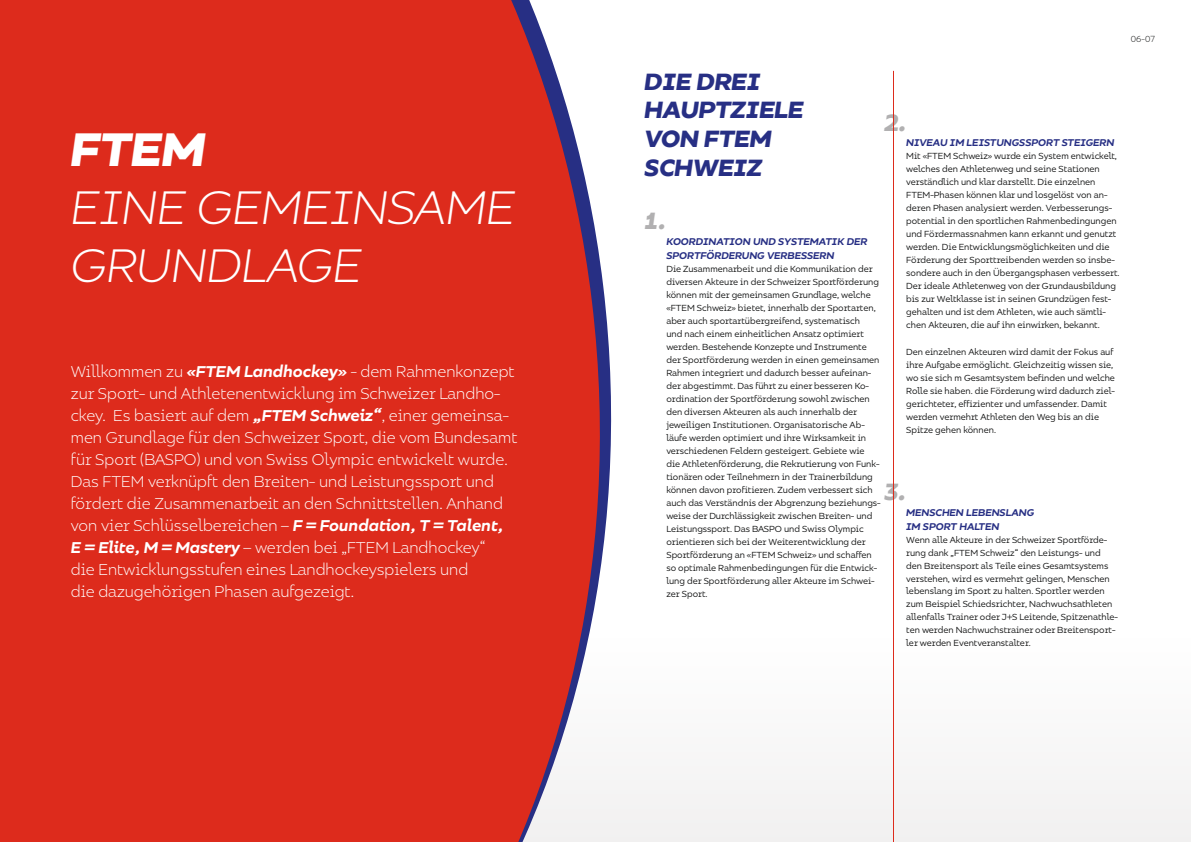
<style>
.page{position:relative;width:1191px;height:842px;background:#fff}
.page>*{position:absolute;margin:0;border:0;box-sizing:border-box;transform-origin:0 0}
.t1{font:italic 300 48px/57.6px "Bilbao";color:#fff}
.t2{font:italic 600 48px "Bilbao";color:#fff}
.t3{font:italic 600 24px/28.8px "Bilbao";color:#272f84}
.t4{font:italic 600 24px "Bilbao";color:#b1b0b1}
.t5{font:300 16px/22px "Bilbao";color:#fff}
.t6{font:italic 500 10px/14px "Bilbao";color:#272f84}
.t7{font:9px/13px "Bilbao";color:#151616}
.t8{font:300 9px "Bilbao";color:#151616}
.s1{font-weight:500;font-style:italic}
</style>
<div class="page">
<div style="left:446px;top:638px;width:745px;height:204px;background:#f8f7f7"></div>
<div style="left:0;top:0;width:612px;height:842px;background:#dd2b1c"></div>
<hr style="left:893px;top:71px;width:1px;height:771px;background:#dd2b1c">
<h1 class="t2" style="left:71px;top:116px;width:135px">FTEM</h1>
<h1 class="t1" style="left:71px;top:178px;width:445px">EINE GEMEINSAME<br>GRUNDLAGE</h1>
<p class="t5" style="left:71px;top:360px;width:448px">Willkommen zu <span class="s1">«FTEM Landhockey»</span> - dem Rahmenkonzept zur Sport- und Athletenentwicklung im Schweizer Landho&shy;ckey. Es basiert auf dem <span class="s1">„FTEM Schweiz“</span>, einer gemeinsa&shy;men Grundlage für den Schweizer Sport, die vom Bundesamt für Sport (BASPO) und von Swiss Olympic entwickelt wurde.<br>Das FTEM verknüpft den Breiten- und Leistungssport und fördert die Zusammenarbeit an den Schnittstellen. Anhand von vier Schlüsselbereichen – <span class="s1">F = Foundation, T = Talent,<br>E = Elite, M = Mastery</span> – werden bei „FTEM Landhockey“<br>die Entwicklungsstufen eines Landhockeyspielers und<br>die dazugehörigen Phasen aufgezeigt.</p>
<p class="t8" style="left:1130px;top:33px;width:26px">06-07</p>
<h2 class="t3" style="left:644px;top:67px;width:160px">DIE DREI<br>HAUPTZIELE<br>VON FTEM<br>SCHWEIZ</h2>
<h2 class="t4" style="left:644px;top:204px;width:23px">1.</h2>
<h2 class="t4" style="left:884px;top:106px;width:23px">2.</h2>
<p class="t6" style="left:906px;top:136px;width:210px">NIVEAU IM LEISTUNGSSPORT STEIGERN</p>
<p class="t7" style="left:906px;top:149px;width:215px">Mit «FTEM Schweiz» wurde ein System entwickelt, welches den Athletenweg und seine Stationen verständlich und klar darstellt. Die einzelnen FTEM-Phasen können klar und losgelöst von an&shy;deren Phasen analysiert werden. Verbesserungs&shy;potential in den sportlichen Rahmenbedingungen und Fördermassnahmen kann erkannt und genutzt werden. Die Entwicklungsmöglichkeiten und die Förderung der Sporttreibenden werden so insbe&shy;sondere auch in den Übergangsphasen verbessert.<br>Der ideale Athletenweg von der Grundausbildung bis zur Weltklasse ist in seinen Grundzügen fest&shy;gehalten und ist dem Athleten, wie auch sämtli&shy;chen Akteuren, die auf ihn einwirken, bekannt.</p>
<p class="t7" style="left:906px;top:346px;width:210px">Den einzelnen Akteuren wird damit der Fokus auf ihre Aufgabe ermöglicht. Gleichzeitig wissen sie, wo sie sich m Gesamtsystem befinden und welche Rolle sie haben. die Förderung wird dadurch ziel&shy;gerichteter, effizienter und umfassender. Damit werden vermehrt Athleten den Weg bis an die Spitze gehen können.</p>
<p class="t6" style="left:666px;top:234px;width:202px">KOORDINATION UND SYSTEMATIK DER<br>SPORTFÖRDERUNG VERBESSERN</p>
<p class="t7" style="left:666px;top:262px;width:216px">Die Zusammenarbeit und die Kommunikation der diversen Akteure in der Schweizer Sportförderung können mit der gemeinsamen Grundlage, welche «FTEM Schweiz» bietet, innerhalb der Sportarten, aber auch sportartübergreifend, systematisch<br>und nach einem einheitlichen Ansatz optimiert werden. Bestehende Konzepte und Instrumente der Sportförderung werden in einen gemeinsamen Rahmen integriert und dadurch besser aufeinan&shy;der abgestimmt. Das führt zu einer besseren Ko&shy;ordination der Sportförderung sowohl zwischen den diversen Akteuren als auch innerhalb der jeweiligen Institutionen. Organisatorische Ab&shy;läufe werden optimiert und ihre Wirksamkeit in verschiedenen Feldern gesteigert. Gebiete wie<br>die Athletenförderung, die Rekrutierung von Funk&shy;tionären oder Teilnehmern in der Trainerbildung können davon profitieren. Zudem verbessert sich auch das Verständnis der Abgrenzung beziehungs&shy;weise der Durchlässigkeit zwischen Breiten- und Leistungssport. Das BASPO und Swiss Olympic orientieren sich bei der Weiterentwicklung der Sportförderung an «FTEM Schweiz» und schaffen so optimale Rahmenbedingungen für die Entwick&shy;lung der Sportförderung aller Akteure im Schwei&shy;zer Sport.</p>
<h2 class="t4" style="left:884px;top:475px;width:23px">3.</h2>
<p class="t6" style="left:906px;top:505px;width:129px">MENSCHEN LEBENSLANG<br>IM SPORT HALTEN</p>
<p class="t7" style="left:906px;top:533px;width:213px">Wenn alle Akteure in der Schweizer Sportförde&shy;rung dank „FTEM Schweiz“ den Leistungs- und den Breitensport als Teile eines Gesamtsystems verstehen, wird es vermehrt gelingen, Menschen lebenslang im Sport zu halten. Sportler werden zum Beispiel Schiedsrichter, Nachwuchsathleten allenfalls Trainer oder J+S Leitende, Spitzenathle&shy;ten werden Nachwuchstrainer oder Breitensport&shy;ler werden Eventveranstalter.</p>
</div>
